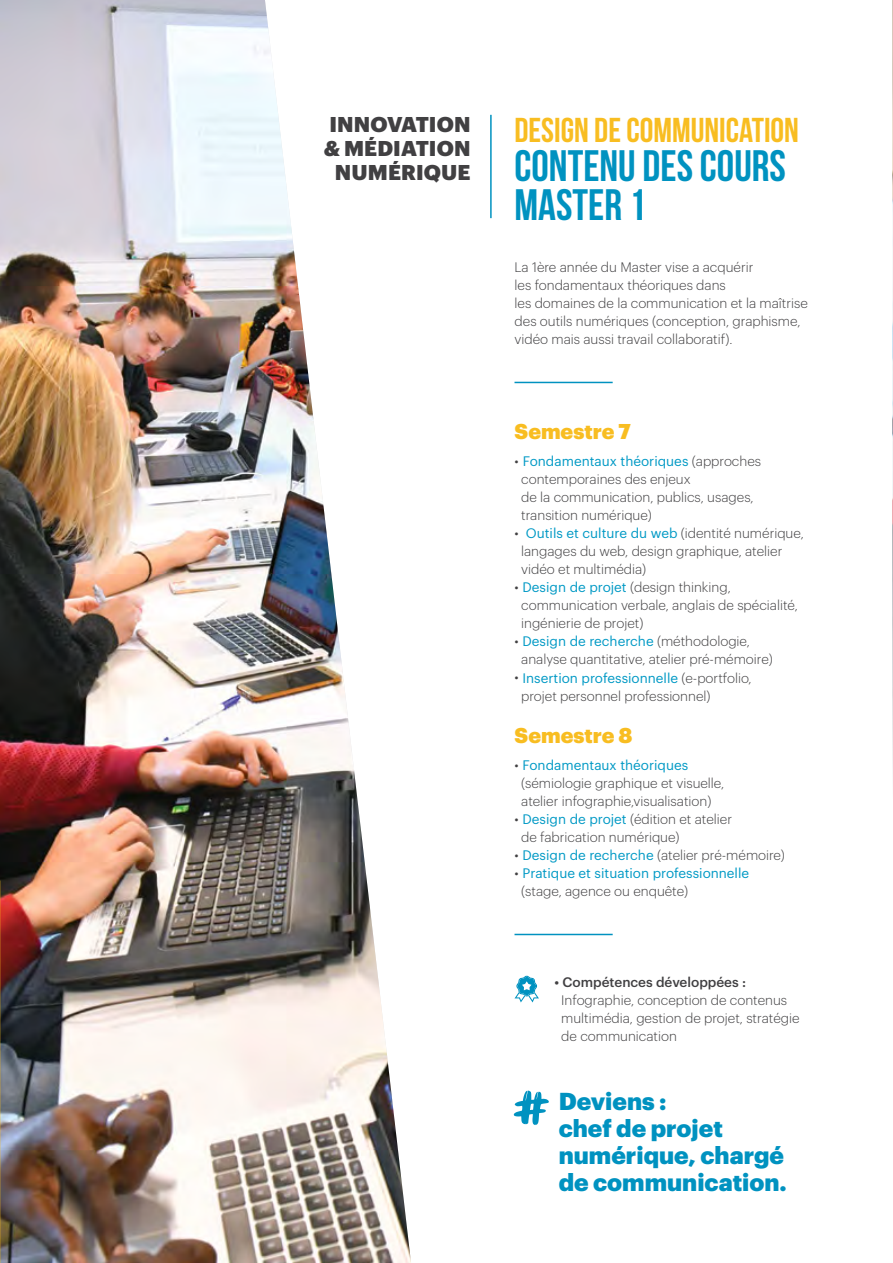
<style>
.page{position:relative;width:893px;height:1263px;background:#fff}
.page>*{position:absolute;margin:0;border:0;box-sizing:border-box;transform-origin:0 0}
.t1{font:700 43.95px/39px "Bebas Neue";color:#0092c0}
.t2{font:700 34.5px "Bebas Neue";color:#f8bd21}
.t3{font:900 24px/27px "Graphik";color:#0092c0}
.t4{font:900 21px/24px "Graphik";letter-spacing:.005em;color:#414042;text-align:center}
.t5{font:900 21px "Graphik";color:#f8bd21}
.t6{font:300 13.5px/18px "Graphik";color:#414042}
.t7{font:13.5px/18px "Graphik";color:#0099c5}
.t8{font:500 13.5px "Graphik";color:#414042}
.s1{font-weight:400;color:#0099c5}
.s2{font-weight:300;color:#414042}
</style>
<div class="page">
<img style="left:0;top:0;width:411px;height:1263px">
<hr style="left:514px;top:934px;width:99px;height:1px;background:#0092c0">
<hr style="left:514px;top:382px;width:99px;height:1px;background:#0092c0">
<hr style="left:490px;top:115px;width:2px;height:103px;background:#0092c0">
<svg style="left:514px;top:975px;width:25px;height:27px"></svg>
<img style="left:0;top:880px;width:1px;height:383px">
<img style="left:892px;top:0;width:1px;height:767px">
<svg style="left:514px;top:1090px;width:35px;height:35px"></svg>
<h3 class="t4" style="left:324px;top:111px;width:148px">INNOVATION &amp; MÉDIATION<br>NUMÉRIQUE</h3>
<h2 class="t2" style="left:514px;top:111px;width:286px">DESIGN DE COMMUNICATION</h2>
<h1 class="t1" style="left:514px;top:145px;width:273px">CONTENU DES COURS<br>MASTER 1</h1>
<p class="t6" style="left:514px;top:257px;width:295px">La 1ère année du Master vise a acquérir<br>les fondamentaux théoriques dans<br>les domaines de la communication et la maîtrise des outils numériques (conception, graphisme, vidéo mais aussi travail collaboratif).</p>
<h3 class="t5" style="left:514px;top:415px;width:118px">Semestre 7</h3>
<p class="t6" style="left:521px;top:451px;width:241px;text-indent:-7px">• <span class="s1">Fondamentaux théoriques</span> (approches contemporaines des enjeux<br>de la communication, publics, usages, transition numérique)</p>
<p class="t6" style="left:521px;top:523px;width:284px;text-indent:-7px">• <span class="s1">Outils et culture du web</span> (identité numérique, langages du web, design graphique, atelier vidéo et multimédia)</p>
<p class="t6" style="left:521px;top:577px;width:278px;text-indent:-7px">• <span class="s1">Design de projet</span> (design thinking, communication verbale, anglais de spécialité, ingénierie de projet)</p>
<p class="t6" style="left:521px;top:631px;width:253px;text-indent:-7px">• <span class="s1">Design de recherche</span> (méthodologie, analyse quantitative, atelier pré-mémoire)</p>
<p class="t6" style="left:521px;top:667px;width:232px;text-indent:-7px">• <span class="s1">Insertion professionnelle</span> (e-portfolio, projet personnel professionnel)</p>
<h3 class="t5" style="left:514px;top:718px;width:119px">Semestre 8</h3>
<p class="t6" style="left:521px;top:754px;width:205px;text-indent:-7px">• <span class="s1">Fondamentaux théoriques </span>(sémiologie graphique et visuelle, atelier infographie,visualisation)</p>
<p class="t6" style="left:521px;top:808px;width:212px;text-indent:-7px">• <span class="s1">Design de projet</span> (édition et atelier de fabrication numérique)</p>
<p class="t6" style="left:514px;top:844px;width:272px">• <span class="s1">Design de recherche</span> (atelier pré-mémoire)</p>
<p class="t7" style="left:521px;top:862px;width:230px;text-indent:-7px"><span class="s2">•</span> Pratique et situation professionnelle <span class="s2">(stage, agence ou enquête)</span></p>
<p class="t8" style="left:555px;top:972px;width:193px">• Compétences développées :</p>
<p class="t6" style="left:561px;top:990px;width:240px">Infographie, conception de contenus multimédia, gestion de projet, stratégie de communication</p>
<h3 class="t3" style="left:559px;top:1086px;width:230px">Deviens :<br>chef de projet numérique, chargé de communication.</h3>
</div>
